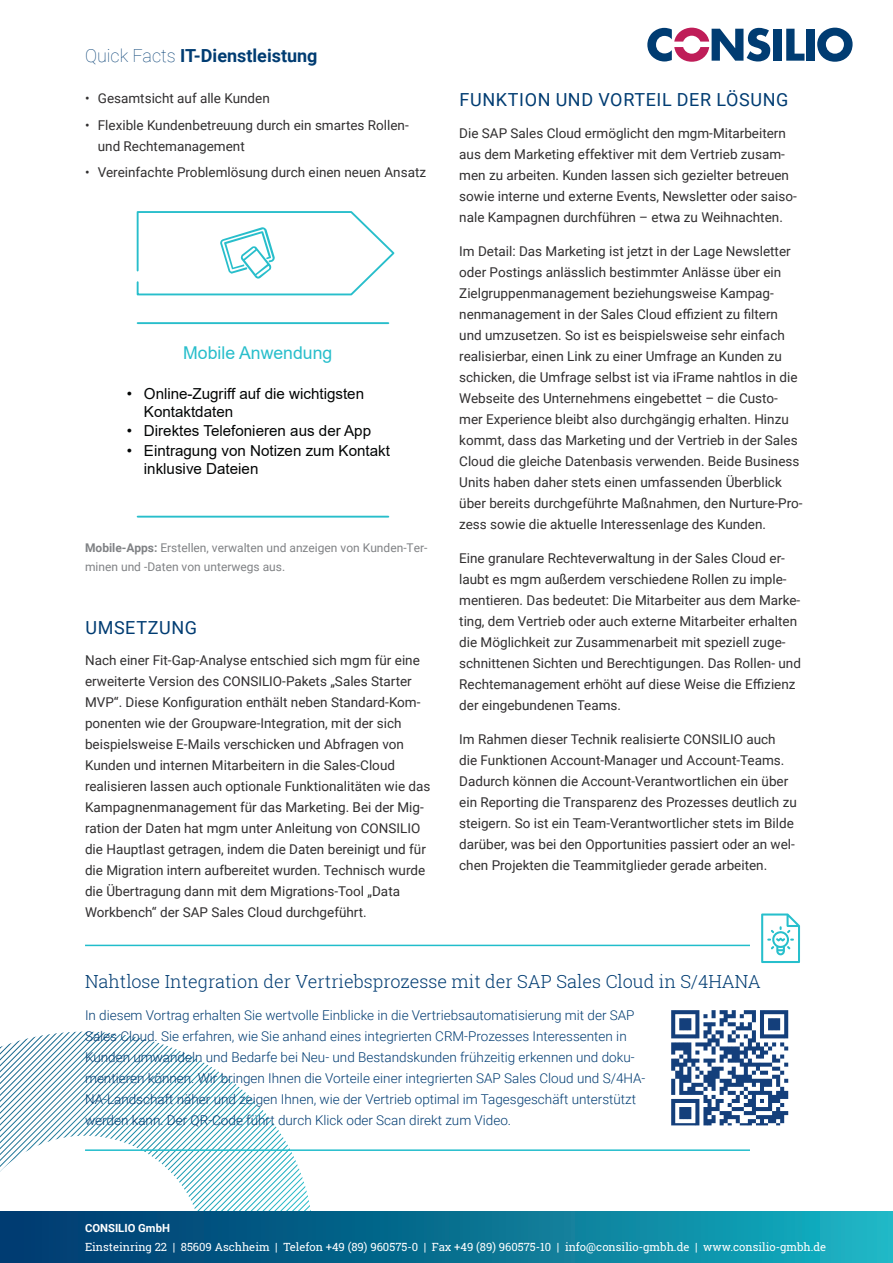
<style>
.page{position:relative;width:893px;height:1263px;background:#fff}
.page>*{position:absolute;margin:0;border:0;box-sizing:border-box;transform-origin:0 0}
.t1{font:300 18px "Roboto Slab";color:#003c72}
.t2{font:18px "Roboto";letter-spacing:.035em;color:#003c72}
.t3{font:700 18px "Roboto";color:#003c72}
.t4{font:17.7px "Arial";color:#28becb}
.t5{font:15.15px/18.1px "Arial";color:#030505}
.t6{font:13.5px/21px "Roboto";color:#312f30}
.t7{font:300 13.5px/21px "Roboto";color:#003c72}
.t8{font:12px/18.3px "Roboto";color:#808285}
.t9{font:11.25px "Roboto Slab";color:#fff}
.t10{font:700 11.25px "Roboto";color:#fff}
.s1{font-weight:100}
.s2{font-weight:700}
</style>
<div class="page">
<svg style="left:0;top:1031px;width:311px;height:181px"></svg>
<div style="left:773px;top:29px;width:9px;height:32px;background:#003c72"></div>
<svg style="left:786px;top:29px;width:18px;height:32px"></svg>
<div style="left:806px;top:29px;width:9px;height:32px;background:#003c72"></div>
<svg style="left:817px;top:28px;width:36px;height:34px"></svg>
<svg style="left:647px;top:28px;width:123px;height:34px"></svg>
<div style="left:0;top:1212px;width:893px;height:51px;background:linear-gradient(to right,#00346a,#17b1bf)"></div>
<hr style="left:138px;top:322px;width:250px;height:2px;background:#28becb">
<hr style="left:138px;top:516px;width:250px;height:2px;background:#28becb">
<svg style="left:136px;top:211px;width:259px;height:85px"></svg>
<hr style="left:85px;top:945px;width:665px;height:1px;background:#21bdcb">
<hr style="left:85px;top:1149px;width:665px;height:2px;background:#21bdcb">
<svg style="left:761px;top:913px;width:39px;height:50px"></svg>
<svg style="left:671px;top:1010px;width:117px;height:115px"></svg>
<h1 class="t3" style="left:85px;top:43px;width:234px"><span class="s1">Quick Facts</span> IT-Dienstleistung</h1>
<p class="t6" style="left:85px;top:88px;width:186px">• Gesamtsicht auf alle Kunden</p>
<p class="t6" style="left:98px;top:114px;width:312px;text-indent:-13px">• Flexible Kundenbetreuung durch ein smartes Rollen&shy;und Rechtemanagement</p>
<p class="t6" style="left:85px;top:161px;width:343px">• Vereinfachte Problemlösung durch einen neuen Ansatz</p>
<h2 class="t4" style="left:183px;top:341px;width:151px">Mobile Anwendung</h2>
<p class="t5" style="left:144px;top:384px;width:222px;text-indent:-17px">• Online-Zugriff auf die wichtigsten<br>Kontaktdaten</p>
<p class="t5" style="left:127px;top:422px;width:246px">• Direktes Telefonieren aus der App</p>
<p class="t5" style="left:144px;top:441px;width:248px;text-indent:-17px">• Eintragung von Notizen zum Kontakt inklusive Dateien</p>
<p class="t8" style="left:85px;top:538px;width:344px"><span class="s2">Mobile-Apps:</span> Erstellen, verwalten und anzeigen von Kunden-Ter&shy;minen und -Daten von unterwegs aus.</p>
<h1 class="t2" style="left:85px;top:615px;width:113px">UMSETZUNG</h1>
<p class="t6" style="left:85px;top:649px;width:347px">Nach einer Fit-Gap-Analyse entschied sich mgm für eine erweiterte Version des CONSILIO-Pakets „Sales Starter MVP“. Diese Konfiguration enthält neben Standard-Kom&shy;ponenten wie der Groupware-Integration, mit der sich beispielsweise E-Mails verschicken und Abfragen von Kunden und internen Mitarbeitern in die Sales-Cloud realisieren lassen auch optionale Funktionalitäten wie das Kampagnenmanagement für das Marketing. Bei der Mig&shy;ration der Daten hat mgm unter Anleitung von CONSILIO die Hauptlast getragen, indem die Daten bereinigt und für die Migration intern aufbereitet wurden. Technisch wurde die Übertragung dann mit dem Migrations-Tool „Data Workbench“ der SAP Sales Cloud durchgeführt.</p>
<h1 class="t2" style="left:460px;top:87px;width:330px">FUNKTION UND VORTEIL DER LÖSUNG</h1>
<p class="t6" style="left:459px;top:122px;width:339px">Die SAP Sales Cloud ermöglicht den mgm-Mitarbeitern aus dem Marketing effektiver mit dem Vertrieb zusam&shy;men zu arbeiten. Kunden lassen sich gezielter betreuen sowie interne und externe Events, Newsletter oder saiso&shy;nale Kampagnen durchführen – etwa zu Weihnachten.</p>
<p class="t6" style="left:459px;top:240px;width:345px">Im Detail: Das Marketing ist jetzt in der Lage Newsletter oder Postings anlässlich bestimmter Anlässe über ein Zielgruppenmanagement beziehungsweise Kampag&shy;nenmanagement in der Sales Cloud effizient zu filtern und umzusetzen. So ist es beispielsweise sehr einfach realisierbar, einen Link zu einer Umfrage an Kunden zu schicken, die Umfrage selbst ist via iFrame nahtlos in die Webseite des Unternehmens eingebettet – die Custo&shy;mer Experience bleibt also durchgängig erhalten. Hinzu kommt, dass das Marketing und der Vertrieb in der Sales Cloud die gleiche Datenbasis verwenden. Beide Business Units haben daher stets einen umfassenden Überblick über bereits durchgeführte Maßnahmen, den Nurture-Pro&shy;zess sowie die aktuelle Interessenlage des Kunden.</p>
<p class="t6" style="left:459px;top:547px;width:343px">Eine granulare Rechteverwaltung in der Sales Cloud er&shy;laubt es mgm außerdem verschiedene Rollen zu imple&shy;mentieren. Das bedeutet: Die Mitarbeiter aus dem Marke&shy;ting, dem Vertrieb oder auch externe Mitarbeiter erhalten die Möglichkeit zur Zusammenarbeit mit speziell zuge&shy;schnittenen Sichten und Berechtigungen. Das Rollen- und Rechtemanagement erhöht auf diese Weise die Effizienz der eingebundenen Teams.</p>
<p class="t6" style="left:459px;top:728px;width:339px">Im Rahmen dieser Technik realisierte CONSILIO auch die Funktionen Account-Manager und Account-Teams.<br>Dadurch können die Account-Verantwortlichen ein über ein Reporting die Transparenz des Prozesses deutlich zu steigern. So ist ein Team-Verantwortlicher stets im Bilde darüber, was bei den Opportunities passiert oder an wel&shy;chen Projekten die Teammitglieder gerade arbeiten.</p>
<h1 class="t1" style="left:85px;top:969px;width:677px">Nahtlose Integration der Vertriebsprozesse mit der SAP Sales Cloud in S/4HANA</h1>
<p class="t7" style="left:85px;top:1004px;width:562px">In diesem Vortrag erhalten Sie wertvolle Einblicke in die Vertriebsautomatisierung mit der SAP Sales Cloud. Sie erfahren, wie Sie anhand eines integrierten CRM-Prozesses Interessenten in Kunden umwandeln und Bedarfe bei Neu- und Bestandskunden frühzeitig erkennen und doku&shy;mentieren können. Wir bringen Ihnen die Vorteile einer integrierten SAP Sales Cloud und S/4HA-NA-Landschaft näher und zeigen Ihnen, wie der Vertrieb optimal im Tagesgeschäft unterstützt werden kann. Der QR-Code führt durch Klick oder Scan direkt zum Video.</p>
<p class="t10" style="left:85px;top:1220px;width:86px">CONSILIO GmbH</p>
<p class="t9" style="left:85px;top:1239px;width:743px">Einsteinring 22 | 85609 Aschheim | Telefon +49 (89) 960575-0 | Fax +49 (89) 960575-10 | info@consilio-gmbh.de | www.consilio-gmbh.de</p>
</div>
